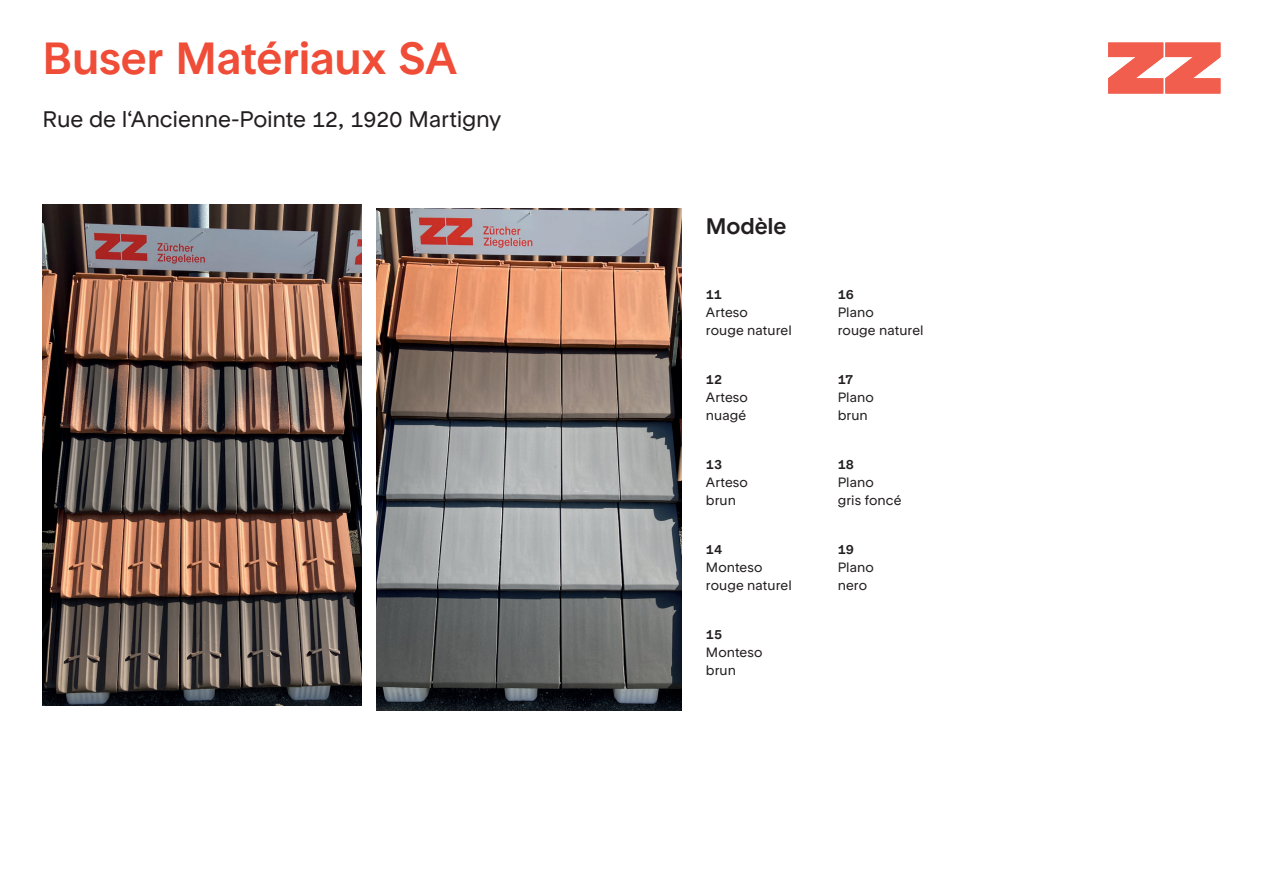
<style>
.page{position:relative;width:1263px;height:893px;background:#fff}
.page>*{position:absolute;margin:0;border:0;box-sizing:border-box;transform-origin:0 0}
.t1{font:500 45px "ZZ Rondelle";letter-spacing:-.01em;color:#ef4d37}
.t2{font:22.5px "ZZ Rondelle";letter-spacing:-.015em;color:#231f20}
.t3{font:500 22.5px "ZZ Rondelle";letter-spacing:-.005em;color:#231f20}
.t4{font:13.5px/18px "ZZ Rondelle";letter-spacing:.005em;color:#231f20}
.t5{font:500 13.5px "ZZ Rondelle";color:#231f20}
</style>
<div class="page">
<svg style="left:1108px;top:43px;width:112px;height:51px"></svg>
<img style="left:43px;top:204px;width:318px;height:502px">
<img style="left:377px;top:208px;width:305px;height:502px">
<h1 class="t1" style="left:43px;top:31px;width:416px">Buser Matériaux SA</h1>
<h2 class="t2" style="left:43px;top:106px;width:460px">Rue de l‘Ancienne-Pointe 12, 1920 Martigny</h2>
<h2 class="t3" style="left:706px;top:213px;width:82px">Modèle</h2>
<p class="t5" style="left:706px;top:286px;width:18px">11</p>
<p class="t4" style="left:706px;top:303px;width:87px">Arteso<br>rouge naturel</p>
<p class="t5" style="left:706px;top:371px;width:18px">12</p>
<p class="t4" style="left:706px;top:388px;width:44px">Arteso nuagé</p>
<p class="t5" style="left:706px;top:456px;width:18px">13</p>
<p class="t4" style="left:706px;top:473px;width:44px">Arteso brun</p>
<p class="t5" style="left:706px;top:541px;width:18px">14</p>
<p class="t4" style="left:706px;top:558px;width:87px">Monteso rouge naturel</p>
<p class="t5" style="left:706px;top:626px;width:18px">15</p>
<p class="t4" style="left:706px;top:643px;width:58px">Monteso brun</p>
<p class="t5" style="left:838px;top:286px;width:18px">16</p>
<p class="t4" style="left:838px;top:303px;width:87px">Plano<br>rouge naturel</p>
<p class="t5" style="left:838px;top:371px;width:17px">17</p>
<p class="t4" style="left:838px;top:388px;width:38px">Plano brun</p>
<p class="t5" style="left:838px;top:456px;width:18px">18</p>
<p class="t4" style="left:838px;top:473px;width:65px">Plano<br>gris foncé</p>
<p class="t5" style="left:838px;top:541px;width:18px">19</p>
<p class="t4" style="left:838px;top:558px;width:38px">Plano nero</p>
</div>
